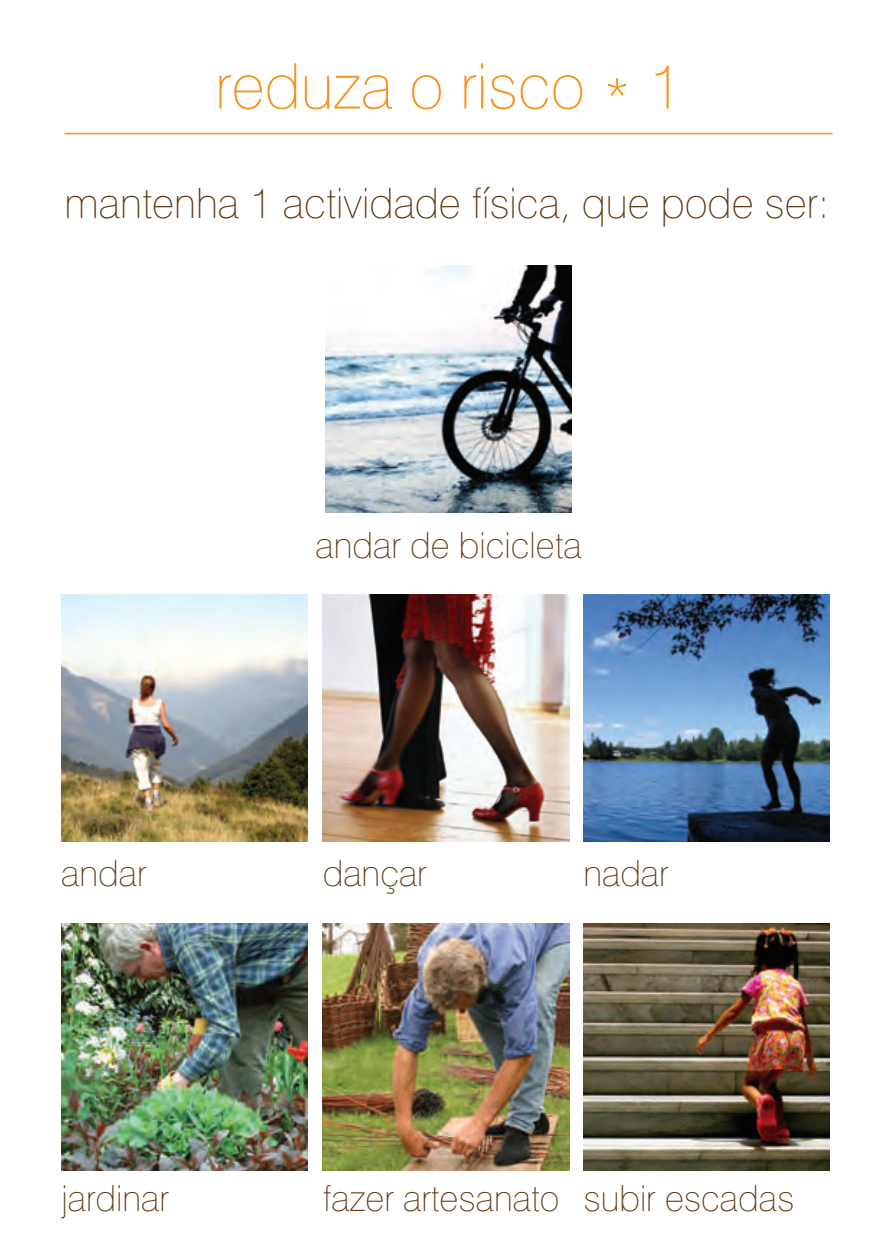
<style>
.page{position:relative;width:893px;height:1259px;background:#fff}
.page>*{position:absolute;margin:0;border:0;box-sizing:border-box;transform-origin:0 0}
.t1{font:100 63px "Swiss 721 BT";color:#f7931d}
.t2{font:100 42px "Swiss 721 BT";color:#603711}
.t3{font:100 36px "Swiss 721 BT";color:#603711}
</style>
<div class="page">
<hr style="left:65px;top:133px;width:768px;height:1px;background:#f7931d">
<img style="left:61px;top:594px;width:247px;height:247px">
<img style="left:325px;top:266px;width:247px;height:246px">
<img style="left:323px;top:924px;width:246px;height:246px">
<img style="left:323px;top:594px;width:246px;height:247px">
<img style="left:583px;top:924px;width:247px;height:246px">
<img style="left:583px;top:594px;width:247px;height:247px">
<img style="left:61px;top:924px;width:247px;height:246px">
<h1 class="t1" style="left:215px;top:48px;width:468px">reduza o risco * 1</h1>
<p class="t2" style="left:65px;top:177px;width:767px">mantenha 1 actividade física, que pode ser:</p>
<p class="t3" style="left:61px;top:851px;width:87px">andar</p>
<p class="t3" style="left:61px;top:1176px;width:109px">jardinar</p>
<p class="t3" style="left:315px;top:523px;width:268px">andar de bicicleta</p>
<p class="t3" style="left:323px;top:851px;width:106px">dançar</p>
<p class="t3" style="left:583px;top:851px;width:87px">nadar</p>
<p class="t3" style="left:323px;top:1176px;width:238px">fazer artesanato</p>
<p class="t3" style="left:583px;top:1176px;width:213px">subir escadas</p>
</div>
